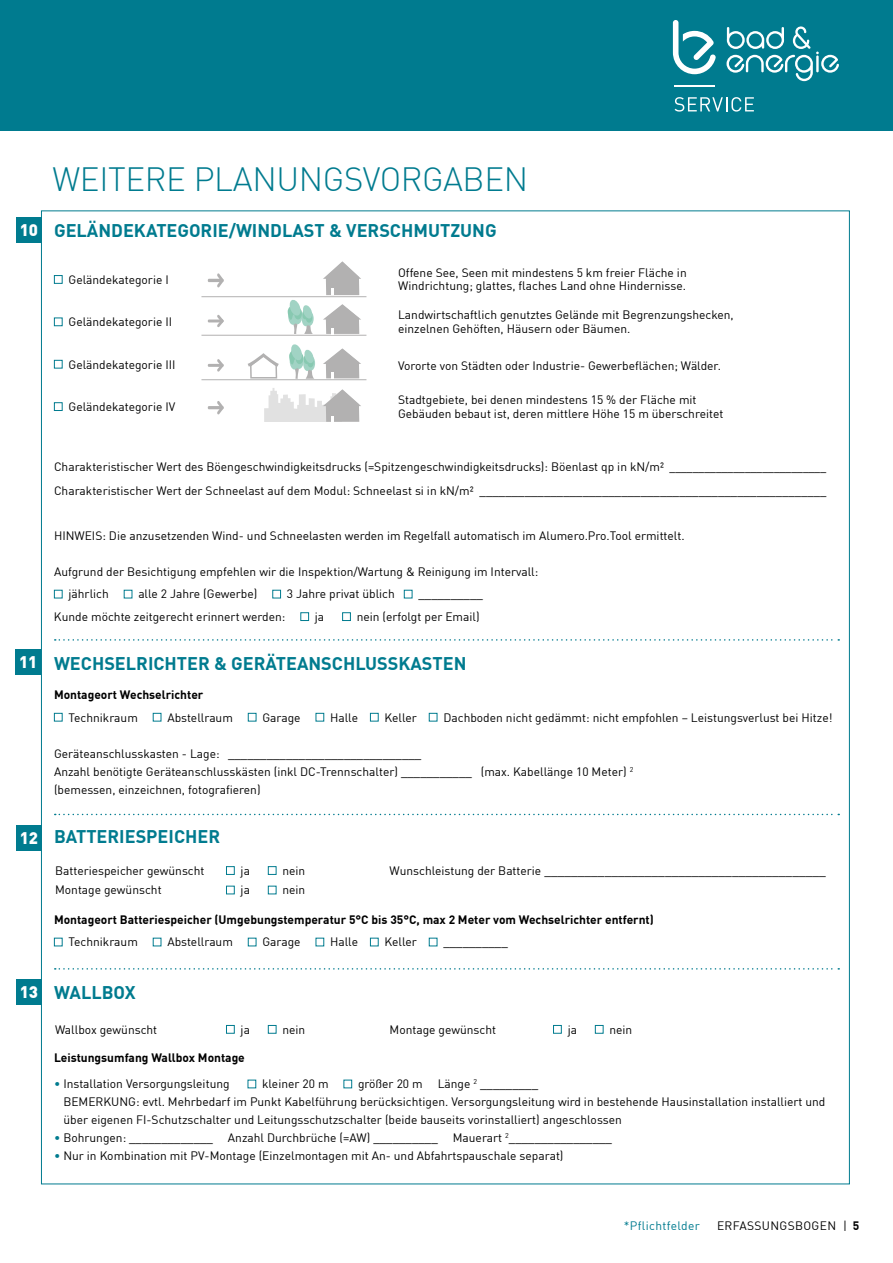
<style>
.page{position:relative;width:893px;height:1263px;background:#fff}
.page>*{position:absolute;margin:0;border:0;box-sizing:border-box;transform-origin:0 0}
.t1{font:300 33px "DIN Offc Pro";letter-spacing:-.01em;color:#007b8f}
.t2{font:700 18px "DIN Offc Pro";color:#007b8f}
.t3{font:900 16.5px "DIN Offc Pro";color:#fff}
.t4{font:12px/18px "DIN Offc Pro";color:#000}
.t5{font:700 12px "DIN Offc Pro";color:#000}
.t6{font:12px "DIN Offc Pro";letter-spacing:.03em;color:#000}
.t7{font:12px "DIN Offc Pro";letter-spacing:.03em;color:#007b8f}
.s1{color:#007b8f}
.s2{font-weight:700}
</style>
<div class="page">
<div style="left:0;top:0;width:893px;height:131px;background:#007b8f"></div>
<svg style="left:675px;top:97px;width:79px;height:15px"></svg>
<svg style="left:673px;top:20px;width:43px;height:54px"></svg>
<hr style="left:674px;top:85px;width:41px;height:1px;background:#fff">
<svg style="left:726px;top:26px;width:113px;height:55px"></svg>
<svg style="left:55px;top:639px;width:784px;height:2px"></svg>
<svg style="left:55px;top:814px;width:784px;height:1px"></svg>
<svg style="left:55px;top:968px;width:784px;height:1px"></svg>
<div style="left:54px;top:590px;width:9px;height:8px;border:1px solid #007b8f"></div>
<div style="left:272px;top:590px;width:9px;height:8px;border:1px solid #007b8f"></div>
<div style="left:404px;top:590px;width:8px;height:8px;border:1px solid #007b8f"></div>
<div style="left:300px;top:612px;width:9px;height:9px;border:1px solid #007b8f"></div>
<div style="left:342px;top:612px;width:9px;height:9px;border:1px solid #007b8f"></div>
<div style="left:54px;top:713px;width:9px;height:8px;border:1px solid #007b8f"></div>
<div style="left:153px;top:713px;width:8px;height:8px;border:1px solid #007b8f"></div>
<div style="left:248px;top:713px;width:8px;height:8px;border:1px solid #007b8f"></div>
<div style="left:316px;top:713px;width:8px;height:8px;border:1px solid #007b8f"></div>
<div style="left:370px;top:713px;width:9px;height:8px;border:1px solid #007b8f"></div>
<div style="left:429px;top:713px;width:8px;height:8px;border:1px solid #007b8f"></div>
<div style="left:226px;top:866px;width:9px;height:9px;border:1px solid #007b8f"></div>
<div style="left:268px;top:866px;width:8px;height:9px;border:1px solid #007b8f"></div>
<div style="left:226px;top:886px;width:9px;height:8px;border:1px solid #007b8f"></div>
<div style="left:268px;top:886px;width:8px;height:8px;border:1px solid #007b8f"></div>
<div style="left:226px;top:1025px;width:9px;height:9px;border:1px solid #007b8f"></div>
<div style="left:268px;top:1025px;width:8px;height:9px;border:1px solid #007b8f"></div>
<div style="left:553px;top:1025px;width:9px;height:9px;border:1px solid #007b8f"></div>
<div style="left:595px;top:1025px;width:8px;height:9px;border:1px solid #007b8f"></div>
<div style="left:343px;top:1080px;width:9px;height:8px;border:1px solid #007b8f"></div>
<hr style="left:201px;top:335px;width:165px;height:1px;background:#b2b1b1">
<svg style="left:207px;top:315px;width:17px;height:12px"></svg>
<svg style="left:288px;top:300px;width:25px;height:34px"></svg>
<svg style="left:323px;top:304px;width:38px;height:30px"></svg>
<hr style="left:201px;top:379px;width:165px;height:1px;background:#b2b1b1">
<svg style="left:207px;top:359px;width:17px;height:13px"></svg>
<svg style="left:248px;top:353px;width:31px;height:26px"></svg>
<svg style="left:289px;top:344px;width:25px;height:35px"></svg>
<svg style="left:323px;top:348px;width:38px;height:30px"></svg>
<hr style="left:201px;top:296px;width:165px;height:1px;background:#b2b1b1">
<svg style="left:207px;top:273px;width:17px;height:15px"></svg>
<svg style="left:323px;top:261px;width:38px;height:34px"></svg>
<svg style="left:207px;top:401px;width:17px;height:14px"></svg>
<svg style="left:264px;top:388px;width:97px;height:34px"></svg>
<div style="left:54px;top:275px;width:9px;height:9px;border:1px solid #007b8f"></div>
<div style="left:54px;top:318px;width:9px;height:8px;border:1px solid #007b8f"></div>
<div style="left:54px;top:360px;width:9px;height:8px;border:1px solid #007b8f"></div>
<div style="left:54px;top:402px;width:9px;height:9px;border:1px solid #007b8f"></div>
<div style="left:54px;top:938px;width:9px;height:8px;border:1px solid #007b8f"></div>
<div style="left:370px;top:938px;width:9px;height:8px;border:1px solid #007b8f"></div>
<div style="left:16px;top:217px;width:26px;height:26px;background:#007b8f"></div>
<div style="left:16px;top:649px;width:25px;height:25px;background:#007b8f"></div>
<div style="left:16px;top:825px;width:26px;height:25px;background:#007b8f"></div>
<div style="left:16px;top:979px;width:26px;height:25px;background:#007b8f"></div>
<h3 class="t3" style="left:20px;top:216px;width:20px">10</h3>
<h1 class="t1" style="left:53px;top:154px;width:477px">WEITERE PLANUNGSVORGABEN</h1>
<h2 class="t2" style="left:54px;top:215px;width:444px">GELÄNDEKATEGORIE/WINDLAST &amp; VERSCHMUTZUNG</h2>
<p class="t4" style="left:69px;top:269px;width:102px">Geländekategorie I</p>
<p class="t4" style="left:69px;top:312px;width:105px">Geländekategorie II</p>
<p class="t4" style="left:69px;top:354px;width:109px">Geländekategorie III</p>
<p class="t4" style="left:69px;top:396px;width:108px">Geländekategorie IV</p>
<p class="t4" style="left:398px;top:265px;width:290px;line-height:13.5px">Offene See, Seen mit mindestens 5 km freier Fläche in<br>Windrichtung; glattes, flaches Land ohne Hindernisse.</p>
<p class="t4" style="left:398px;top:307px;width:337px;line-height:13.5px">Landwirtschaftlich genutztes Gelände mit Begrenzungshecken, einzelnen Gehöften, Häusern oder Bäumen.</p>
<p class="t4" style="left:398px;top:355px;width:324px">Vororte von Städten oder Industrie- Gewerbeflächen; Wälder.</p>
<p class="t4" style="left:398px;top:392px;width:327px;line-height:13.5px">Stadtgebiete, bei denen mindestens 15 % der Fläche mit<br>Gebäuden bebaut ist, deren mittlere Höhe 15 m überschreitet</p>
<p class="t4" style="left:54px;top:453px;width:774px;line-height:24px">Charakteristischer Wert des Böengeschwindigkeitsdrucks (=Spitzengeschwindigkeitsdrucks): Böenlast qp in kN/m² ___________________________<br>Charakteristischer Wert der Schneelast auf dem Modul: Schneelast si in kN/m² ______________________________________________________</p>
<p class="t4" style="left:54px;top:525px;width:632px">HINWEIS: Die anzusetzenden Wind- und Schneelasten werden im Regelfall automatisch im Alumero.Pro.Tool ermittelt.</p>
<p class="t4" style="left:69px;top:559px;width:471px;line-height:22.5px;text-indent:-15px">Aufgrund der Besichtigung empfehlen wir die Inspektion/Wartung &amp; Reinigung im Intervall: jährlich</p>
<p class="t4" style="left:138px;top:584px;width:121px">alle 2 Jahre (Gewerbe)</p>
<p class="t4" style="left:287px;top:584px;width:110px">3 Jahre privat üblich</p>
<p class="t4" style="left:418px;top:584px;width:66px">__________</p>
<p class="t4" style="left:54px;top:606px;width:233px">Kunde möchte zeitgerecht erinnert werden:</p>
<p class="t4" style="left:315px;top:606px;width:11px">ja</p>
<p class="t4" style="left:357px;top:606px;width:124px">nein (erfolgt per Email)</p>
<h3 class="t3" style="left:19px;top:648px;width:20px">11</h3>
<h2 class="t2" style="left:54px;top:648px;width:414px">WECHSELRICHTER &amp; GERÄTEANSCHLUSSKASTEN</h2>
<p class="t5" style="left:54px;top:685px;width:151px">Montageort Wechselrichter</p>
<p class="t4" style="left:69px;top:707px;width:71px">Technikraum</p>
<p class="t4" style="left:167px;top:707px;width:67px">Abstellraum</p>
<p class="t4" style="left:262px;top:707px;width:40px">Garage</p>
<p class="t4" style="left:330px;top:707px;width:29px">Halle</p>
<p class="t4" style="left:385px;top:707px;width:34px">Keller</p>
<p class="t4" style="left:443px;top:707px;width:391px">Dachboden nicht gedämmt: nicht empfohlen – Leistungsverlust bei Hitze!</p>
<p class="t4" style="left:54px;top:743px;width:581px">Geräteanschlusskasten - Lage: ______________________________<br>Anzahl benötigte Geräteanschlusskästen (inkl DC-Trennschalter) ___________ (max. Kabellänge 10 Meter) <sup>2 </sup>(bemessen, einzeichnen, fotografieren)</p>
<h3 class="t3" style="left:20px;top:824px;width:20px">12</h3>
<h2 class="t2" style="left:54px;top:822px;width:168px">BATTERIESPEICHER</h2>
<p class="t4" style="left:55px;top:860px;width:151px">Batteriespeicher gewünscht</p>
<p class="t4" style="left:241px;top:860px;width:11px">ja</p>
<p class="t4" style="left:282px;top:860px;width:24px">nein</p>
<p class="t4" style="left:390px;top:860px;width:438px">Wunschleistung der Batterie __________________________________________</p>
<p class="t4" style="left:55px;top:880px;width:108px">Montage gewünscht</p>
<p class="t4" style="left:241px;top:880px;width:11px">ja</p>
<p class="t4" style="left:282px;top:880px;width:24px">nein</p>
<p class="t5" style="left:54px;top:909px;width:601px">Montageort Batteriespeicher (Umgebungstemperatur 5°C bis 35°C, max 2 Meter vom Wechselrichter entfernt)</p>
<p class="t4" style="left:69px;top:932px;width:71px">Technikraum</p>
<p class="t4" style="left:167px;top:932px;width:67px">Abstellraum</p>
<p class="t4" style="left:262px;top:932px;width:40px">Garage</p>
<p class="t4" style="left:330px;top:932px;width:29px">Halle</p>
<p class="t4" style="left:385px;top:932px;width:34px">Keller</p>
<p class="t4" style="left:443px;top:932px;width:66px">__________</p>
<h3 class="t3" style="left:20px;top:978px;width:20px">13</h3>
<h2 class="t2" style="left:54px;top:978px;width:83px">WALLBOX</h2>
<p class="t4" style="left:55px;top:1019px;width:104px">Wallbox gewünscht</p>
<p class="t4" style="left:241px;top:1019px;width:11px">ja</p>
<p class="t4" style="left:282px;top:1019px;width:24px">nein</p>
<p class="t4" style="left:390px;top:1019px;width:108px">Montage gewünscht</p>
<p class="t4" style="left:568px;top:1019px;width:11px">ja</p>
<p class="t4" style="left:609px;top:1019px;width:24px">nein</p>
<p class="t5" style="left:54px;top:1047px;width:192px">Leistungsumfang Wallbox Montage</p>
<p class="t4" style="left:54px;top:1074px;width:177px"><span class="s1">•</span> Installation Versorgungsleitung</p>
<p class="t4" style="left:262px;top:1074px;width:68px">kleiner 20 m</p>
<p class="t4" style="left:63px;top:1074px;width:764px;text-indent:295px">größer 20 m Länge <sup>2</sup> _________<br>BEMERKUNG: evtl. Mehrbedarf im Punkt Kabelführung berücksichtigen. Versorgungsleitung wird in bestehende Hausinstallation installiert und über eigenen FI-Schutzschalter und Leitungsschutzschalter (beide bauseits vorinstalliert) angeschlossen</p>
<p class="t4" style="left:54px;top:1128px;width:559px"><span class="s1">•</span> Bohrungen: _____________ Anzahl Durchbrüche (=AW) __________ Mauerart <sup>2</sup>________________</p>
<p class="t4" style="left:54px;top:1146px;width:511px"><span class="s1">•</span> Nur in Kombination mit PV-Montage (Einzelmontagen mit An- und Abfahrtspauschale separat)</p>
<p class="t7" style="left:624px;top:1216px;width:78px">*Pflichtfelder</p>
<p class="t6" style="left:717px;top:1216px;width:144px">ERFASSUNGSBOGEN | <span class="s2">5</span></p>
</div>
